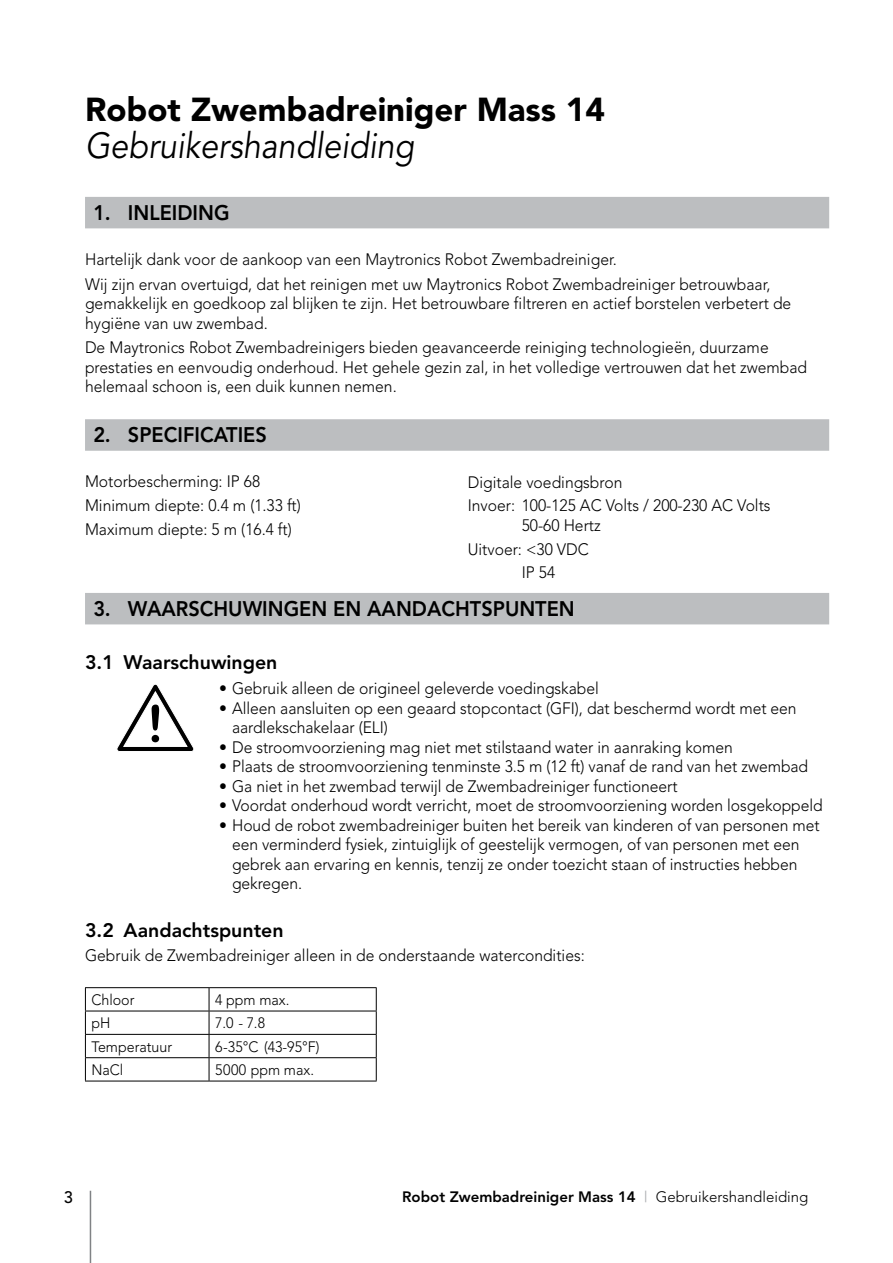
<style>
.page{position:relative;width:893px;height:1263px;background:#fff}
.page>*{position:absolute;margin:0;border:0;box-sizing:border-box;transform-origin:0 0}
.t1{font:italic 36px "Avenir LT";color:#000;scale:.9 1}
.t2{font:900 33px "Avenir LT";color:#000}
.t3{font:800 21px "Avenir LT";color:#000;scale:.95 1}
.t4{font:800 19.5px "Avenir LT";color:#000}
.t5{font:300 16.5px/19.5px "Avenir LT";letter-spacing:-.005em;color:#000;scale:.95 1}
.t6{font:500 16.5px "Avenir LT";color:#000}
.t7{font:300 15px "Avenir LT";color:#000;scale:.95 1}
.t8{font:800 15px "Avenir LT";color:#000}
.s1{font-weight:400;color:#a7a9ac}
.s2{font-weight:300}
</style>
<div class="page">
<hr style="left:90px;top:1191px;width:1px;height:72px;background:#808285">
<div style="left:85px;top:197px;width:744px;height:31px;background:#bcbec0"></div>
<div style="left:85px;top:419px;width:744px;height:32px;background:#bcbec0"></div>
<div style="left:85px;top:593px;width:744px;height:31px;background:#bcbec0"></div>
<hr style="left:85px;top:987px;width:124px;height:1px;background:#000">
<hr style="left:209px;top:987px;width:168px;height:1px;background:#000">
<hr style="left:85px;top:1011px;width:124px;height:1px;background:#000">
<hr style="left:209px;top:1011px;width:168px;height:1px;background:#000">
<hr style="left:85px;top:1034px;width:124px;height:1px;background:#000">
<hr style="left:209px;top:1034px;width:168px;height:1px;background:#000">
<hr style="left:85px;top:1057px;width:124px;height:1px;background:#000">
<svg style="left:85px;top:988px;width:1px;height:93px"></svg>
<hr style="left:209px;top:1057px;width:168px;height:1px;background:#000">
<svg style="left:209px;top:988px;width:1px;height:93px"></svg>
<svg style="left:376px;top:988px;width:1px;height:93px"></svg>
<hr style="left:85px;top:1081px;width:124px;height:1px;background:#000">
<hr style="left:209px;top:1081px;width:168px;height:1px;background:#000">
<svg style="left:117px;top:684px;width:77px;height:68px"></svg>
<h2 class="t2" style="left:85px;top:90px;width:521px">Robot Zwembadreiniger Mass 14</h2>
<h1 class="t1" style="left:85px;top:125px;width:367px">Gebruikershandleiding</h1>
<p class="t3" style="left:94px;top:200px;width:145px">1. INLEIDING</p>
<p class="t5" style="left:85px;top:247px;width:723px;line-height:24.6px">Hartelijk dank voor de aankoop van een Maytronics Robot Zwembadreiniger.<br>Wij zijn ervan overtuigd, dat het reinigen met uw Maytronics Robot Zwembadreiniger betrouwbaar,</p>
<p class="t5" style="left:85px;top:294px;width:745px">gemakkelijk en goedkoop zal blijken te zijn. Het betrouwbare filtreren en actief borstelen verbetert de hygiëne van uw zwembad.</p>
<p class="t5" style="left:85px;top:338px;width:762px">De Maytronics Robot Zwembadreinigers bieden geavanceerde reiniging technologieën, duurzame prestaties en eenvoudig onderhoud. Het gehele gezin zal, in het volledige vertrouwen dat het zwembad helemaal schoon is, een duik kunnen nemen.</p>
<p class="t3" style="left:94px;top:422px;width:184px">2. SPECIFICATIES</p>
<p class="t5" style="left:85px;top:470px;width:229px;line-height:23.7px">Motorbescherming: IP 68<br>Minimum diepte: 0.4 m (1.33 ft)<br>Maximum diepte: 5 m (16.4 ft)</p>
<p class="t5" style="left:468px;top:470px;width:320px;line-height:23.7px">Digitale voedingsbron<br>Invoer: 100-125 AC Volts / 200-230 AC Volts</p>
<p class="t5" style="left:522px;top:516px;width:85px">50-60 Hertz</p>
<p class="t5" style="left:468px;top:539px;width:129px">Uitvoer: &lt;30 VDC</p>
<p class="t5" style="left:522px;top:563px;width:37px">IP 54</p>
<p class="t3" style="left:94px;top:596px;width:508px">3. WAARSCHUWINGEN EN AANDACHTSPUNTEN</p>
<p class="t4" style="left:85px;top:651px;width:194px">3.1 Waarschuwingen</p>
<p class="t5" style="left:219px;top:679px;width:401px">• Gebruik alleen de origineel geleverde voedingskabel</p>
<p class="t5" style="left:232px;top:698px;width:596px;text-indent:-13px">• Alleen aansluiten op een geaard stopcontact (GFI), dat beschermd wordt met een aardlekschakelaar (ELI)</p>
<p class="t5" style="left:219px;top:737px;width:542px">• De stroomvoorziening mag niet met stilstaand water in aanraking komen</p>
<p class="t5" style="left:219px;top:757px;width:621px">• Plaats de stroomvoorziening tenminste 3.5 m (12 ft) vanaf de rand van het zwembad</p>
<p class="t5" style="left:219px;top:776px;width:484px">• Ga niet in het zwembad terwijl de Zwembadreiniger functioneert</p>
<p class="t5" style="left:219px;top:796px;width:637px">• Voordat onderhoud wordt verricht, moet de stroomvoorziening worden losgekoppeld</p>
<p class="t5" style="left:232px;top:815px;width:620px;text-indent:-13px">• Houd de robot zwembadreiniger buiten het bereik van kinderen of van personen met een verminderd fysiek, zintuiglijk of geestelijk vermogen, of van personen met een gebrek aan ervaring en kennis, tenzij ze onder toezicht staan of instructies hebben gekregen.</p>
<p class="t4" style="left:85px;top:918px;width:200px">3.2 Aandachtspunten</p>
<p class="t5" style="left:85px;top:946px;width:528px">Gebruik de Zwembadreiniger alleen in de onderstaande watercondities:</p>
<p class="t7" style="left:91px;top:991px;width:47px">Chloor</p>
<p class="t7" style="left:215px;top:991px;width:80px">4 ppm max.</p>
<p class="t7" style="left:91px;top:1014px;width:21px">pH</p>
<p class="t7" style="left:215px;top:1014px;width:54px">7.0 - 7.8</p>
<p class="t7" style="left:91px;top:1038px;width:87px">Temperatuur</p>
<p class="t7" style="left:215px;top:1038px;width:111px">6-35°C (43-95°F)</p>
<p class="t7" style="left:91px;top:1061px;width:35px">NaCl</p>
<p class="t7" style="left:215px;top:1061px;width:106px">5000 ppm max.</p>
<p class="t6" style="left:64px;top:1188px;width:11px">3</p>
<p class="t8" style="left:402px;top:1188px;width:408px">Robot Zwembadreiniger Mass 14 <span class="s1">|</span> <span class="s2">Gebruikershandleiding</span></p>
</div>
